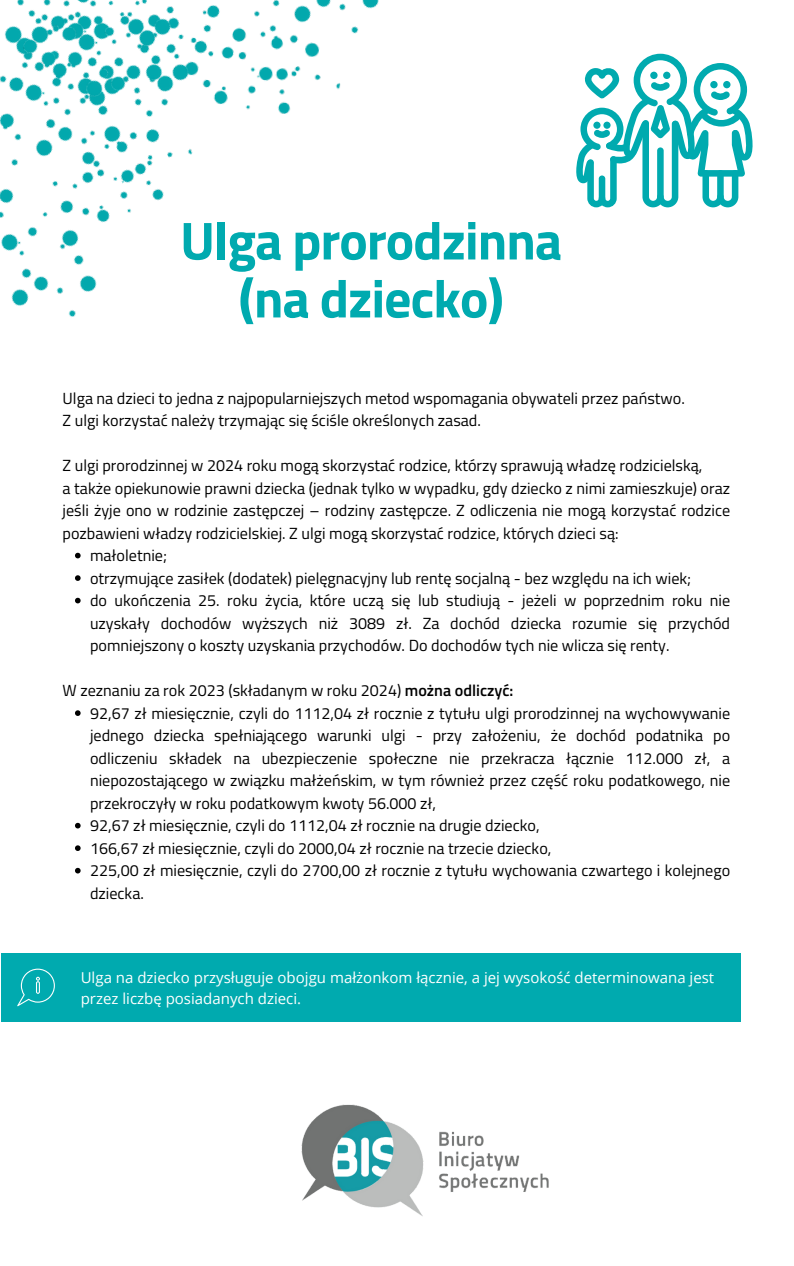
<style>
.page{position:relative;width:794px;height:1266px;background:#fff}
.page>*{position:absolute;margin:0;border:0;box-sizing:border-box;transform-origin:0 0}
.t1{font:700 53.55px/58px "Titillium Web";letter-spacing:-.02em;color:#00aaaf;text-align:center}
.t2{font:16.12px/22.5px "Titillium Web";color:#000}
.t3{font:15px/20.9px "Open Sans";color:#fff}
.s1{font-weight:600}
</style>
<div class="page">
<img style="left:301px;top:1104px;width:248px;height:112px">
<div style="left:1px;top:953px;width:739px;height:68px;background:#00aaaf"></div>
<svg style="left:17px;top:968px;width:38px;height:38px"></svg>
<svg style="left:576px;top:54px;width:177px;height:153px"></svg>
<img style="left:253px;top:0;width:126px;height:114px">
<img style="left:0;top:0;width:253px;height:317px">
<svg style="left:75px;top:553px;width:6px;height:5px"></svg>
<svg style="left:75px;top:575px;width:6px;height:6px"></svg>
<svg style="left:75px;top:598px;width:6px;height:5px"></svg>
<svg style="left:75px;top:710px;width:6px;height:6px"></svg>
<svg style="left:75px;top:823px;width:6px;height:5px"></svg>
<svg style="left:75px;top:845px;width:6px;height:6px"></svg>
<svg style="left:75px;top:868px;width:6px;height:5px"></svg>
<h1 class="t1" style="left:180px;top:210px;width:383px">Ulga prorodzinna (na dziecko)</h1>
<p class="t2" style="left:63px;top:386px;width:623px">Ulga na dzieci to jedna z najpopularniejszych metod wspomagania obywateli przez państwo.<br>Z ulgi korzystać należy trzymając się ściśle określonych zasad.</p>
<p class="t2" style="left:63px;top:454px;width:641px">Z ulgi prorodzinnej w 2024 roku mogą skorzystać rodzice, którzy sprawują władzę rodzicielską,</p>
<p class="t2" style="left:63px;top:476px;width:668px">a także opiekunowie prawni dziecka (jednak tylko w wypadku, gdy dziecko z nimi zamieszkuje) oraz</p>
<p class="t2" style="left:63px;top:499px;width:668px">jeśli żyje ono w rodzinie zastępczej – rodziny zastępcze. Z odliczenia nie mogą korzystać rodzice</p>
<p class="t2" style="left:63px;top:521px;width:557px">pozbawieni władzy rodzicielskiej. Z ulgi mogą skorzystać rodzice, których dzieci są:</p>
<p class="t2" style="left:90px;top:544px;width:78px">małoletnie;</p>
<p class="t2" style="left:90px;top:566px;width:602px">otrzymujące zasiłek (dodatek) pielęgnacyjny lub rentę socjalną - bez względu na ich wiek;</p>
<p class="t2" style="left:90px;top:589px;width:641px">do ukończenia 25. roku życia, które uczą się lub studiują - jeżeli w poprzednim roku nie</p>
<p class="t2" style="left:90px;top:611px;width:641px">uzyskały dochodów wyższych niż 3089 zł. Za dochód dziecka rozumie się przychód</p>
<p class="t2" style="left:90px;top:634px;width:580px">pomniejszony o koszty uzyskania przychodów. Do dochodów tych nie wlicza się renty.</p>
<p class="t2" style="left:90px;top:679px;width:641px;text-indent:-27px">W zeznaniu za rok 2023 (składanym w roku 2024) <span class="s1">można odliczyć:<br></span>92,67 zł miesięcznie, czyli do 1112,04 zł rocznie z tytułu ulgi prorodzinnej na wychowywanie jednego dziecka spełniającego warunki ulgi - przy założeniu, że dochód podatnika po odliczeniu składek na ubezpieczenie społeczne nie przekracza łącznie 112.000 zł, a niepozostającego w związku małżeńskim, w tym również przez część roku podatkowego, nie przekroczyły w roku podatkowym kwoty 56.000 zł,<br>92,67 zł miesięcznie, czyli do 1112,04 zł rocznie na drugie dziecko,<br>166,67 zł miesięcznie, czyli do 2000,04 zł rocznie na trzecie dziecko,<br>225,00 zł miesięcznie, czyli do 2700,00 zł rocznie z tytułu wychowania czwartego i kolejnego dziecka.</p>
<p class="t3" style="left:81px;top:966px;width:634px">Ulga na dziecko przysługuje obojgu małżonkom łącznie, a jej wysokość determinowana jest przez liczbę posiadanych dzieci.</p>
</div>
